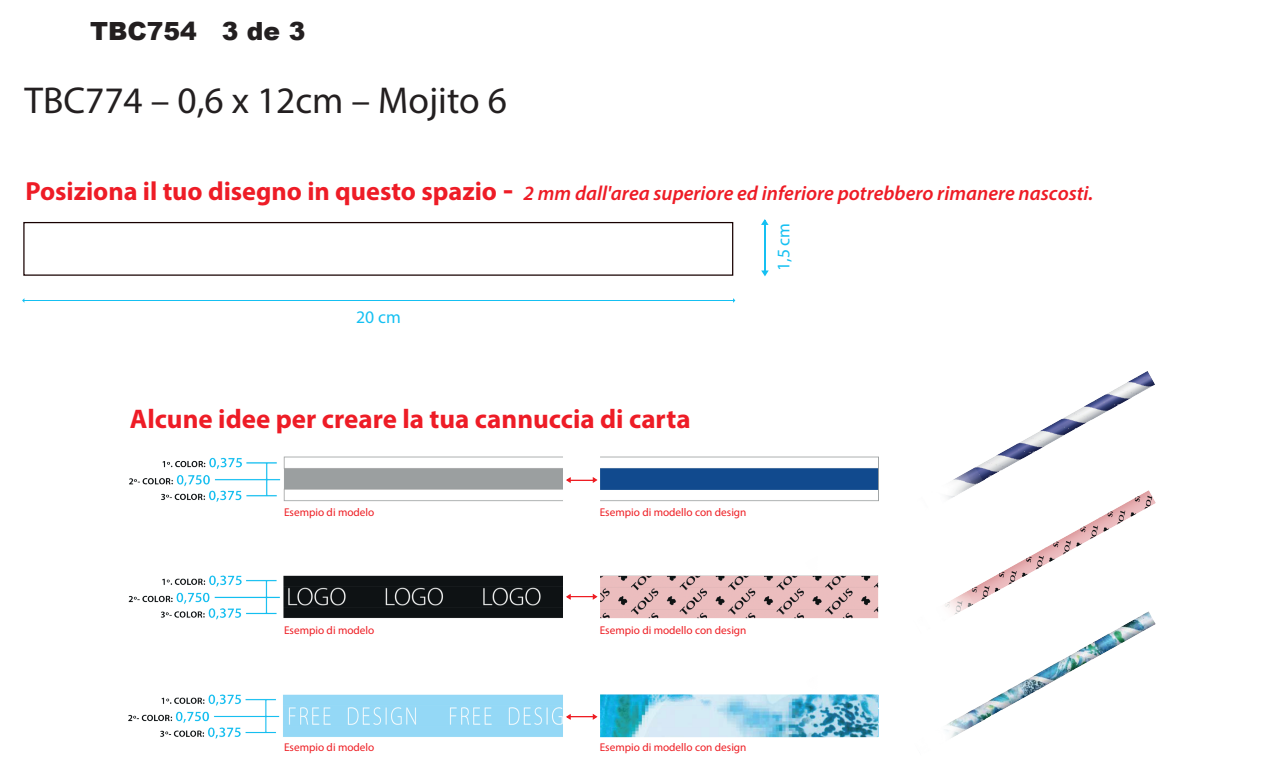
<style>
.page{position:relative;width:1284px;height:773px;background:#fff}
.page>*{position:absolute;margin:0;border:0;box-sizing:border-box;transform-origin:0 0}
.t1{font:37.5px "Myriad Pro";color:#231f20}
.t2{font:700 27px "Myriad Pro";color:#ee1c26}
.t3{font:700 26.25px "Myriad Pro";color:#ee1c26}
.t4{font:900 25px "Arial";color:#231f20}
.t5{font:italic 600 20.38px "Myriad Pro";color:#ee1c26}
.t6{font:17.75px "Myriad Pro";color:#15c0f2}
.t7{font:11.25px "Myriad Pro";color:#ee1d23}
.s1{font-size:31.25px}
</style>
<div class="page">
<img style="left:952px;top:371px;width:204px;height:132px">
<img style="left:945px;top:490px;width:210px;height:121px">
<img style="left:946px;top:611px;width:209px;height:127px">
<img style="left:129px;top:456px;width:750px;height:282px">
<svg style="left:565px;top:476px;width:34px;height:8px"></svg>
<svg style="left:565px;top:592px;width:34px;height:9px"></svg>
<svg style="left:565px;top:712px;width:34px;height:9px"></svg>
<div style="left:23px;top:222px;width:710px;height:54px;background:#fff;border:1px solid #170000"></div>
<svg style="left:761px;top:219px;width:8px;height:57px"></svg>
<hr style="left:24px;top:300px;width:711px;height:1px;background:#15c0f2">
<h3 class="t4" style="left:90px;top:13px;width:217px">TBC754 3 de 3</h3>
<h1 class="t1" style="left:24px;top:77px;width:484px">TBC774 – 0,6 x 12cm – Mojito 6</h1>
<h3 class="t3" style="left:25px;top:174px;width:489px">Posiziona il tuo disegno in questo spazio <span class="s1">-</span></h3>
<h3 class="t5" style="left:524px;top:180px;width:571px">2 mm dall'area superiore ed inferiore potrebbero rimanere nascosti.</h3>
<h3 class="t6" style="left:773px;top:271px;width:50px;rotate:-90deg">1,5 cm</h3>
<h3 class="t6" style="left:356px;top:306px;width:46px">20 cm</h3>
<h2 class="t2" style="left:130px;top:401px;width:562px">Alcune idee per creare la tua cannuccia di carta</h2>
<p class="t7" style="left:284px;top:505px;width:92px">Esempio di modelo</p>
<p class="t7" style="left:600px;top:505px;width:148px">Esempio di modello con design</p>
<p class="t7" style="left:284px;top:623px;width:92px">Esempio di modelo</p>
<p class="t7" style="left:600px;top:623px;width:148px">Esempio di modello con design</p>
<p class="t7" style="left:284px;top:740px;width:92px">Esempio di modelo</p>
<p class="t7" style="left:600px;top:740px;width:148px">Esempio di modello con design</p>
</div>
